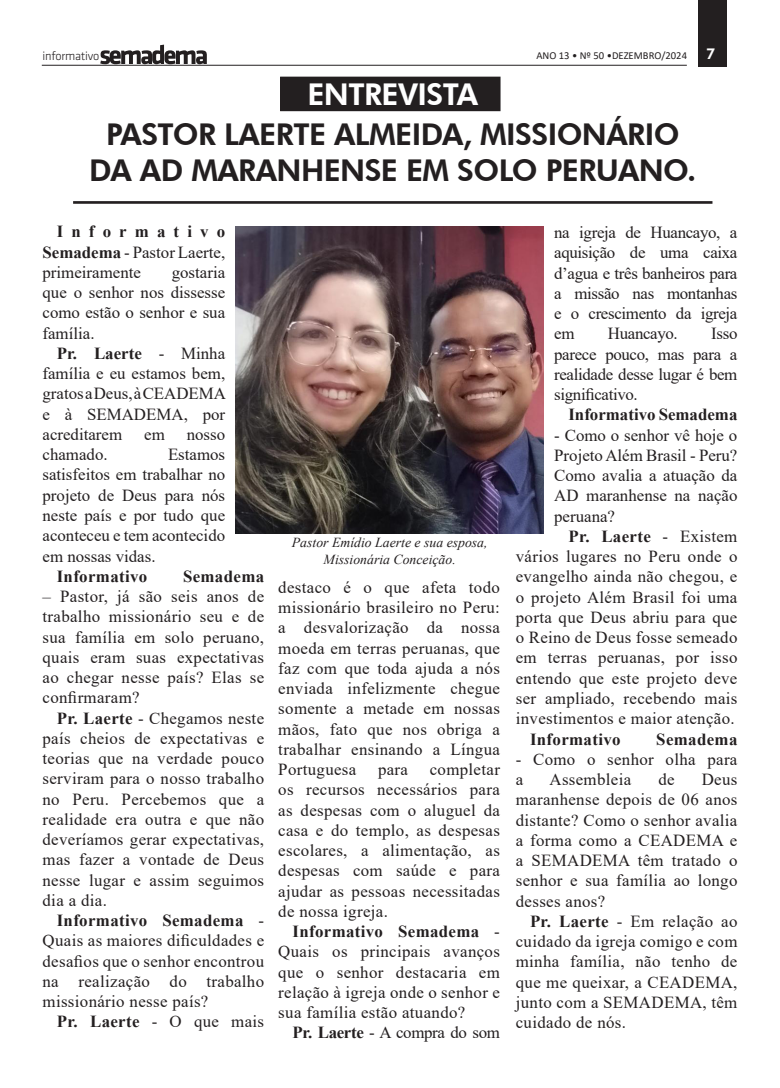
<style>
.page{position:relative;width:780px;height:1088px;background:#fff}
.page>*{position:absolute;margin:0;border:0;box-sizing:border-box;transform-origin:0 0}
.Normal_wrd_5{font:800 30px "Futura BT";letter-spacing:-.02em;color:#231f20}
.Normal_wrd_5-2{font:800 30px "Futura BT";letter-spacing:-.02em;color:#fff}
.t1{font:16.88px/20.2px "Times New Roman";letter-spacing:.02em;color:#231f20;text-align:justify}
.t2{font:700 16.88px "Times New Roman";letter-spacing:.02em;color:#231f20}
.t3{font:16.88px "Times New Roman";letter-spacing:-.02em;color:#231f20}
.t4{font:700 16.88px "Times New Roman";color:#231f20}
.t5{font:16.88px "Times New Roman";color:#231f20}
.t6{font:800 15px "Futura BT";color:#fff}
.t7{font:italic 13.75px/16.5px "Times New Roman";color:#231f20;text-align:center}
.t8{font:12.38px "Klavika Light OSF";letter-spacing:-.02em;color:#231f20}
.t9{font:10.62px "Calibri";color:#231f20}
.s1{font-weight:700}
.s2{font-weight:400}
</style>
<div class="page">
<div style="left:698px;top:0;width:28px;height:67px;background:#231f20"></div>
<svg style="left:100px;top:45px;width:107px;height:19px"></svg>
<hr style="left:42px;top:65px;width:644px;height:1px;background:#231f20">
<div style="left:281px;top:77px;width:219px;height:34px;background:#231f20"></div>
<hr style="left:73px;top:201px;width:639px;height:3px;background:#231f20">
<img style="left:236px;top:226px;width:307px;height:308px">
<p class="t8" style="left:43px;top:49px;width:58px">informativo</p>
<p class="t9" style="left:536px;top:48px;width:152px">ANO 13 • Nº 50 •DEZEMBRO/2024</p>
<p class="t6" style="left:706px;top:45px;width:11px">7</p>
<p class="Normal_wrd_5-2" style="left:307px;top:76px;width:172px">ENTREVISTA</p>
<p class="Normal_wrd_5" style="left:106px;top:116px;width:575px">PASTOR LAERTE ALMEIDA, MISSIONÁRIO</p>
<p class="Normal_wrd_5" style="left:89px;top:152px;width:609px">DA AD MARANHENSE EM SOLO PERUANO.</p>
<p class="t1" style="left:43px;top:221px;width:184px;text-indent:14px"><span class="s1">Informativo Semadema</span> - Pastor Laerte, primeiramente</p>
<p class="t1" style="left:43px;top:262px;width:184px;text-indent:129px">gostaria que o senhor nos dissesse como estão o senhor e sua família.</p>
<p class="t1" style="left:43px;top:343px;width:185px;text-indent:14px"><span class="s1">Pr. Laerte</span> - Minha família e eu estamos bem, gratos a Deus, à CEADEMA e à SEMADEMA, por acreditarem</p>
<p class="t1" style="left:144px;top:424px;width:22px">em</p>
<p class="t1" style="left:187px;top:424px;width:40px">nosso</p>
<p class="t5" style="left:43px;top:443px;width:67px">chamado.</p>
<p class="t1" style="left:43px;top:444px;width:184px;text-indent:125px">Estamos satisfeitos em trabalhar no projeto de Deus para nós neste país e por tudo que aconteceu e tem acontecido em nossas vidas.</p>
<p class="t2" style="left:57px;top:564px;width:92px">Informativo</p>
<p class="t2" style="left:183px;top:564px;width:83px">Semadema</p>
<p class="t1" style="left:43px;top:586px;width:223px">– Pastor, já são seis anos de trabalho missionário seu e de sua família em solo peruano, quais eram suas expectativas ao chegar nesse país? Elas se confirmaram?</p>
<p class="t1" style="left:43px;top:707px;width:223px;text-indent:14px"><span class="s1">Pr. Laerte</span> - Chegamos neste país cheios de expectativas e teorias que na verdade pouco serviram para o nosso trabalho no Peru. Percebemos que a realidade era outra e que não deveríamos gerar expectativas, mas fazer a vontade de Deus nesse lugar e assim seguimos dia a dia.</p>
<p class="t1" style="left:43px;top:910px;width:223px;text-indent:14px"><span class="s1">Informativo Semadema</span> - Quais as maiores dificuldades e desafios que o senhor encontrou na realização do trabalho missionário nesse país?</p>
<p class="t2" style="left:57px;top:1009px;width:209px">Pr. Laerte <span class="s2">- O que mais</span></p>
<p class="t7" style="left:292px;top:534px;width:197px">Pastor Emídio Laerte e sua esposa,<br>Missionária Conceição.</p>
<p class="t1" style="left:278px;top:576px;width:223px">destaco é o que afeta todo missionário brasileiro no Peru: a desvalorização da nossa moeda em terras peruanas, que faz com que toda ajuda a nós enviada infelizmente chegue somente a metade em nossas mãos, fato que nos obriga a trabalhar ensinando a Língua Portuguesa</p>
<p class="t1" style="left:278px;top:759px;width:223px;text-indent:151px">completar os recursos necessários para as despesas com o aluguel da casa e do templo, as despesas escolares, a alimentação, as despesas com saúde e para ajudar as pessoas necessitadas de nossa igreja.</p>
<p class="t1" style="left:278px;top:921px;width:223px;text-indent:14px"><span class="s1">Informativo Semadema</span> - Quais os principais avanços que o senhor destacaria em relação à igreja onde o senhor e sua família estão atuando?</p>
<p class="t3" style="left:292px;top:1021px;width:209px"><span class="s1">Pr. Laerte</span> - A compra do som</p>
<p class="t1" style="left:378px;top:759px;width:32px">para</p>
<p class="t1" style="left:554px;top:222px;width:185px">na igreja de Huancayo, a aquisição de uma caixa d’agua e três banheiros para a missão nas montanhas e o crescimento da igreja em</p>
<p class="t1" style="left:554px;top:323px;width:185px;text-indent:157px">Isso parece pouco, mas para a realidade desse lugar é bem significativo.</p>
<p class="t4" style="left:568px;top:403px;width:170px">Informativo Semadema</p>
<p class="t1" style="left:554px;top:424px;width:185px">- Como o senhor vê hoje o Projeto Além Brasil - Peru?<br>Como avalia a atuação da AD maranhense na nação peruana?</p>
<p class="t1" style="left:516px;top:526px;width:223px;text-indent:53px"><span class="s1">Pr. Laerte</span> - Existem vários lugares no Peru onde o evangelho ainda não chegou, e o projeto Além Brasil foi uma porta que Deus abriu para que o Reino de Deus fosse semeado em terras peruanas, por isso entendo que este projeto deve ser ampliado, recebendo mais investimentos e maior atenção.</p>
<p class="t2" style="left:530px;top:727px;width:92px">Informativo</p>
<p class="t2" style="left:656px;top:727px;width:83px">Semadema</p>
<p class="t1" style="left:516px;top:748px;width:223px">- Como o senhor olha para a</p>
<p class="t3" style="left:608px;top:322px;width:71px">Huancayo.</p>
<p class="t1" style="left:549px;top:769px;width:83px">Assembleia</p>
<p class="t1" style="left:658px;top:769px;width:18px">de</p>
<p class="t1" style="left:516px;top:769px;width:223px;text-indent:186px">Deus maranhense depois de 06 anos distante? Como o senhor avalia a forma como a CEADEMA e a SEMADEMA têm tratado o senhor e sua família ao longo desses anos?</p>
<p class="t1" style="left:516px;top:910px;width:223px;text-indent:14px"><span class="s1">Pr. Laerte</span> - Em relação ao cuidado da igreja comigo e com minha família, não tenho de que me queixar, a CEADEMA, junto com a SEMADEMA, têm cuidado de nós.</p>
</div>
